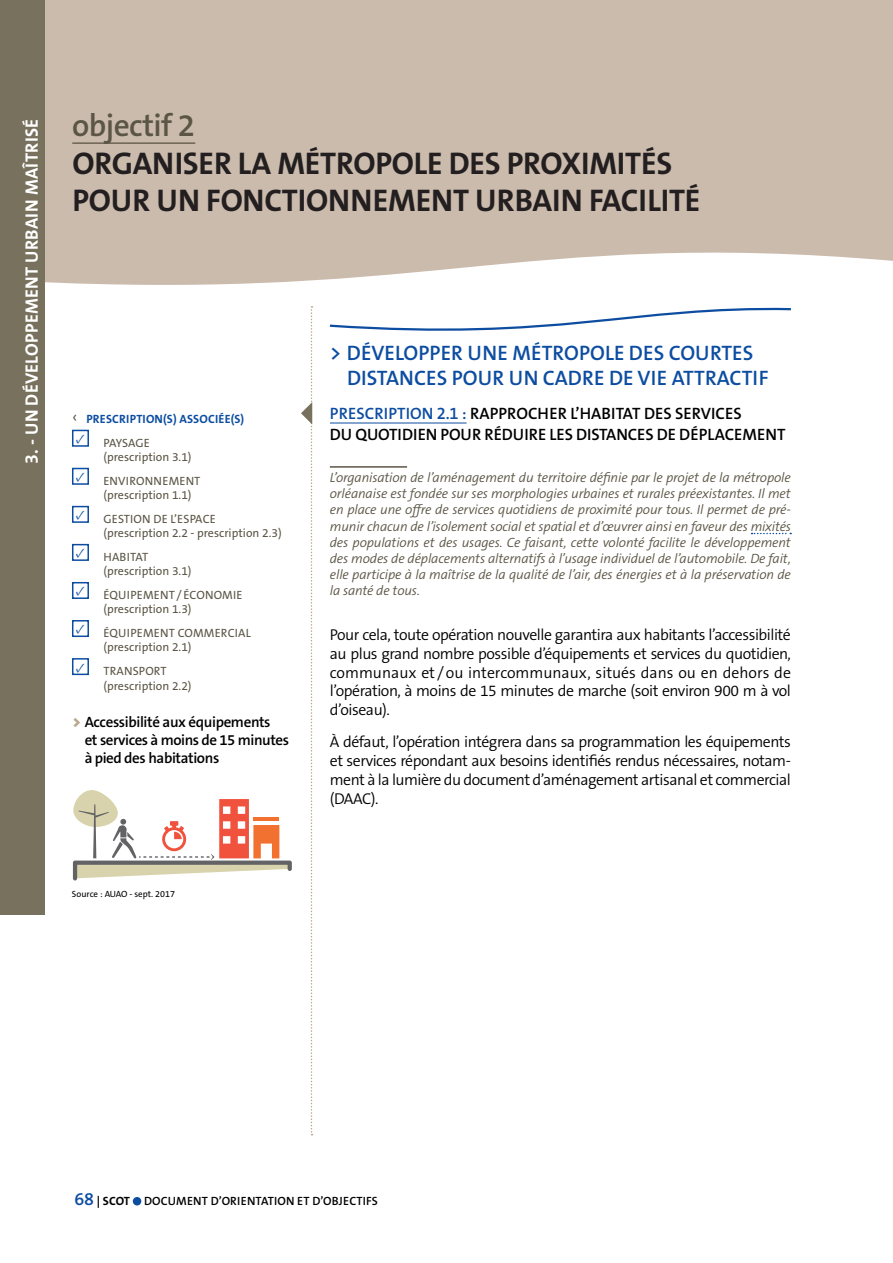
<style>
.page{position:relative;width:893px;height:1263px;background:#fff}
.page>*{position:absolute;margin:0;border:0;box-sizing:border-box;transform-origin:0 0}
.Objectif_titres{font:700 31.5px/37.8px "The Sans B W7";letter-spacing:-.005em;color:#231f20}
.Objectif_titres-2{font:600 31.5px "The Sans B W6";letter-spacing:-.02em;color:#5b5545}
.prescription_titre_g{font:600 21px/25.2px "The Sans B W6";letter-spacing:.005em;color:#0d4da1}
.t1{font:700 18px "The Sans B W7";letter-spacing:.015em;color:#fff}
.prescriptions_titres{font:600 16.5px/21px "The Sans B W6";letter-spacing:.005em;color:#000}
.Texte_courant_1_colo{font:300 15.75px/18.9px "The Sans B W4";letter-spacing:-.03em;color:#000;text-align:justify}
.visuels_titres{font:600 15px/18px "The Sans B W6";letter-spacing:-.025em;color:#000}
.texte_courant_CONTEX{font:italic 300 13.5px/16.2px "The Sans B W4";letter-spacing:-.01em;color:#5b5545;text-align:justify}
.t2{font:13.5px "Minion Pro";color:#0d4da1}
.bloc_définition_text{font:12px/14.4px "The Sans B W5 Plain";color:#5b5545}
.t3{font:600 12px "The Sans B W6";letter-spacing:.015em;color:#000}
.t4{font:700 12px "The Sans B W7";letter-spacing:.015em;color:#0d4da1}
.sources_légende{font:9px "The Sans B W5 Plain";color:#000}
.s1{font-family:"The Sans B W4";font-weight:300;font-size:18px;color:#5b5545}
.s2{font-family:"The Sans B W9";font-weight:900;color:#b7a88b}
.s3{color:#0d4da1}
.s4{font-size:18px;color:#0d4da1}
.s5{font-family:"The Sans B W7";font-weight:700}
</style>
<div class="page">
<svg style="left:45px;top:0;width:848px;height:307px;background:#d1c3b7"></svg>
<div style="left:0;top:0;width:45px;height:914px;background:#78715d"></div>
<svg style="left:301px;top:306px;width:11px;height:829px"></svg>
<hr style="left:72px;top:142px;width:123px;height:2px;background:#5b5545">
<hr style="left:330px;top:423px;width:137px;height:1px;background:#0d4da1">
<hr style="left:330px;top:466px;width:77px;height:2px;background:#5b5545">
<svg style="left:751px;top:533px;width:40px;height:1px"></svg>
<svg style="left:328px;top:306px;width:465px;height:25px"></svg>
<svg style="left:73px;top:790px;width:219px;height:90px"></svg>
<div style="left:72px;top:430px;width:17px;height:17px;border:2px solid #0d4da1"></div>
<div style="left:72px;top:468px;width:17px;height:17px;border:2px solid #0d4da1"></div>
<div style="left:72px;top:506px;width:17px;height:17px;border:2px solid #0d4da1"></div>
<div style="left:72px;top:544px;width:17px;height:17px;border:2px solid #0d4da1"></div>
<div style="left:72px;top:582px;width:17px;height:17px;border:2px solid #0d4da1"></div>
<div style="left:72px;top:620px;width:17px;height:17px;border:2px solid #0d4da1"></div>
<div style="left:72px;top:658px;width:17px;height:17px;border:2px solid #0d4da1"></div>
<div style="left:133px;top:1197px;width:8px;height:8px;background:#0d4da1;border-radius:50%"></div>
<p class="t1" style="left:20px;top:464px;width:346px;rotate:-90deg">3. - UN DÉVELOPPEMENT URBAIN MAÎTRISÉ</p>
<p class="Objectif_titres-2" style="left:72px;top:105px;width:124px">objectif 2</p>
<p class="Objectif_titres" style="left:73px;top:144px;width:629px">ORGANISER LA MÉTROPOLE DES PROXIMITÉS<br>POUR UN FONCTIONNEMENT URBAIN FACILITÉ</p>
<p class="t4" style="left:72px;top:411px;width:174px"><span class="s1">‹</span> PRESCRIPTION(S) ASSOCIÉE(S)</p>
<p class="t2" style="left:76px;top:430px;width:11px">✓</p>
<p class="bloc_définition_text" style="left:103px;top:435px;width:90px">PAYSAGE (prescription 3.1)</p>
<p class="t2" style="left:76px;top:468px;width:11px">✓</p>
<p class="bloc_définition_text" style="left:103px;top:474px;width:99px">ENVIRONNEMENT (prescription 1.1)</p>
<p class="t2" style="left:76px;top:506px;width:11px">✓</p>
<p class="bloc_définition_text" style="left:103px;top:512px;width:180px">GESTION DE L’ESPACE (prescription 2.2 - prescription 2.3)</p>
<p class="t2" style="left:76px;top:544px;width:11px">✓</p>
<p class="bloc_définition_text" style="left:103px;top:550px;width:90px">HABITAT (prescription 3.1)</p>
<p class="t2" style="left:76px;top:582px;width:11px">✓</p>
<p class="bloc_définition_text" style="left:103px;top:588px;width:141px">ÉQUIPEMENT / ÉCONOMIE (prescription 1.3)</p>
<p class="t2" style="left:76px;top:620px;width:11px">✓</p>
<p class="bloc_définition_text" style="left:103px;top:626px;width:149px">ÉQUIPEMENT COMMERCIAL (prescription 2.1)</p>
<p class="t2" style="left:76px;top:658px;width:11px">✓</p>
<p class="bloc_définition_text" style="left:103px;top:664px;width:90px">TRANSPORT (prescription 2.2)</p>
<p class="visuels_titres" style="left:85px;top:713px;width:206px;text-indent:-12px"><span class="s2">&gt;</span> Accessibilité aux équipements<br>et services à moins de 15 minutes à pied des habitations</p>
<p class="sources_légende" style="left:72px;top:888px;width:105px">Source : AUAO - sept. 2017</p>
<p class="prescription_titre_g" style="left:347px;top:341px;width:423px;text-indent:-17px">&gt; DÉVELOPPER UNE MÉTROPOLE DES COURTES<br>DISTANCES POUR UN CADRE DE VIE ATTRACTIF</p>
<p class="prescriptions_titres" style="left:330px;top:403px;width:457px"><span class="s3">PRESCRIPTION 2.1 :</span> RAPPROCHER L’HABITAT DES SERVICES<br>DU QUOTIDIEN POUR RÉDUIRE LES DISTANCES DE DÉPLACEMENT</p>
<p class="texte_courant_CONTEX" style="left:330px;top:470px;width:463px">L’organisation de l’aménagement du territoire définie par le projet de la métropole orléanaise est fondée sur ses morphologies urbaines et rurales préexistantes. Il met en place une offre de services quotidiens de proximité pour tous. Il permet de pré&shy;munir chacun de l’isolement social et spatial et d’œuvrer ainsi en faveur des mixités des populations et des usages. Ce faisant, cette volonté facilite le développement des modes de déplacements alternatifs à l’usage individuel de l’automobile. De fait, elle participe à la maîtrise de la qualité de l’air, des énergies et à la préservation de la santé de tous.</p>
<p class="Texte_courant_1_colo" style="left:330px;top:625px;width:463px">Pour cela, toute opération nouvelle garantira aux habitants l’accessibilité au plus grand nombre possible d’équipements et services du quotidien, communaux et /ou intercommunaux, situés dans ou en dehors de l’opération, à moins de 15 minutes de marche (soit environ 900 m à vol d’oiseau).</p>
<p class="Texte_courant_1_colo" style="left:330px;top:732px;width:463px">À défaut, l’opération intégrera dans sa programmation les équipements et services répondant aux besoins identifiés rendus nécessaires, notam&shy;ment à la lumière du document d’aménagement artisanal et commercial (DAAC).</p>
<p class="t3" style="left:74px;top:1194px;width:305px"><span class="s4">68</span> <span class="s5">| SCOT</span> DOCUMENT D’ORIENTATION ET D’OBJECTIFS</p>
</div>
